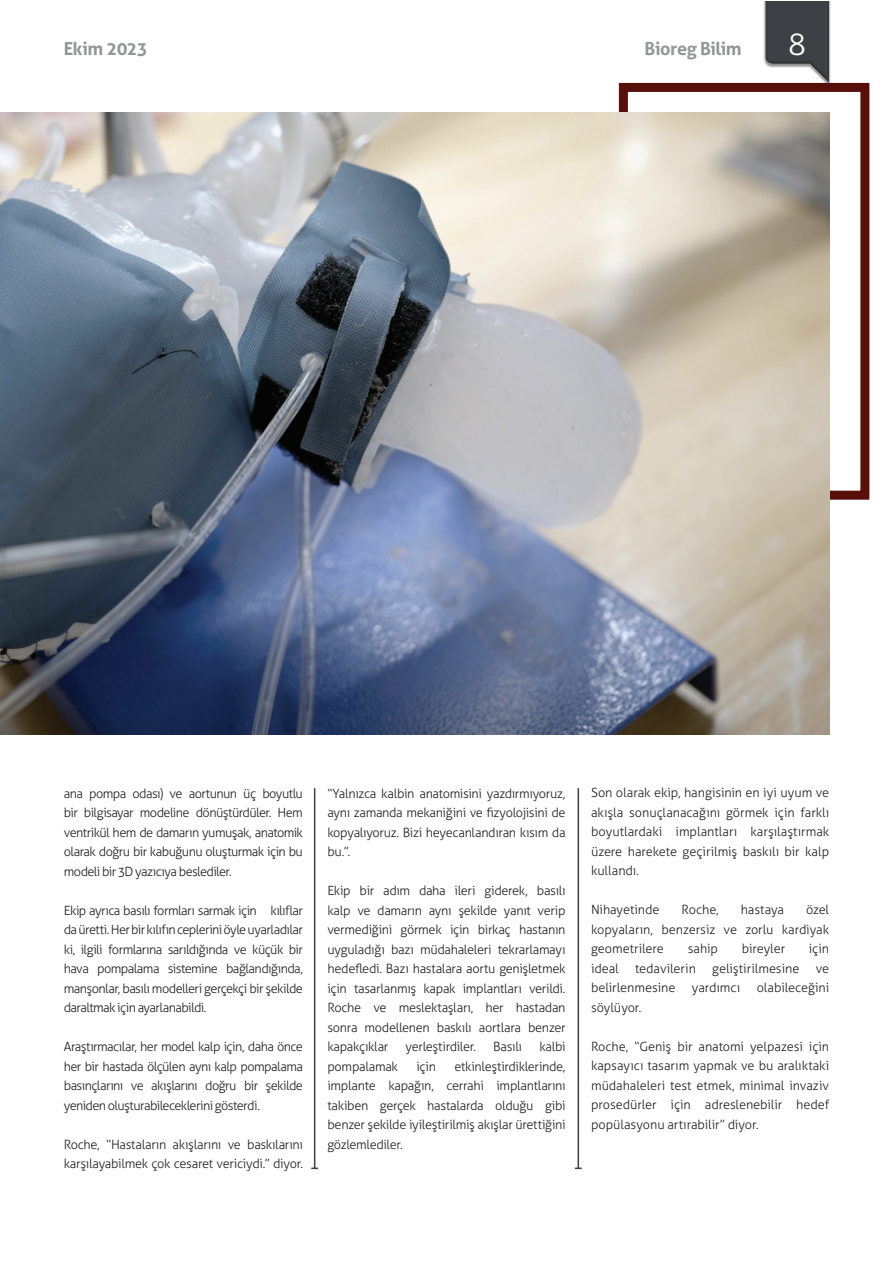
<style>
.page{position:relative;width:893px;height:1263px;background:#fff}
.page>*{position:absolute;margin:0;border:0;box-sizing:border-box;transform-origin:0 0}
.t1{font:300 30px "Aller";color:#fff}
.t2{font:700 18px "Aller";letter-spacing:-.025em;color:#939598}
.t3{font:300 12.75px/19.5px "Aller";letter-spacing:-.02em;color:#231f20;text-align:justify}
</style>
<div class="page">
<div style="left:619px;top:83px;width:250px;height:417px;border:9px solid #580f0a"></div>
<hr style="left:314px;top:788px;width:1px;height:380px;background:#3f4045">
<svg style="left:311px;top:1167px;width:7px;height:2px"></svg>
<hr style="left:578px;top:788px;width:1px;height:380px;background:#3f4045">
<svg style="left:575px;top:1167px;width:7px;height:2px"></svg>
<img style="left:0;top:113px;width:829px;height:622px">
<div style="left:763px;top:1px;width:68px;height:86px;background:#231f20;opacity:.5"></div>
<div style="left:765px;top:1px;width:66px;height:83px;background:#231f20;opacity:.75"></div>
<h2 class="t2" style="left:64px;top:38px;width:85px">Ekim 2023</h2>
<h2 class="t2" style="left:645px;top:38px;width:99px">Bioreg Bilim</h2>
<h1 class="t1" style="left:788px;top:27px;width:19px">8</h1>
<p class="t3" style="left:64px;top:783px;width:241px">ana pompa odası) ve aortunun üç boyutlu bir bilgisayar modeline dönüştürdüler. Hem ventrikül hem de damarın yumuşak, anatomik olarak doğru bir kabuğunu oluşturmak için bu modeli bir 3D yazıcıya beslediler.</p>
<p class="t3" style="left:64px;top:900px;width:241px">Ekip ayrıca basılı formları sarmak için kılıflar da üretti. Her bir kılıfın ceplerini öyle uyarladılar ki, ilgili formlarına sarıldığında ve küçük bir hava pompalama sistemine bağlandığında, manşonlar, basılı modelleri gerçekçi bir şekilde daraltmak için ayarlanabildi.</p>
<p class="t3" style="left:64px;top:1037px;width:241px">Araştırmacılar, her model kalp için, daha önce her bir hastada ölçülen aynı kalp pompalama basınçlarını ve akışlarını doğru bir şekilde yeniden oluşturabileceklerini gösterdi.</p>
<p class="t3" style="left:64px;top:1134px;width:241px">Roche, “Hastaların akışlarını ve baskılarını karşılayabilmek çok cesaret vericiydi.” diyor.</p>
<p class="t3" style="left:327px;top:783px;width:240px">“Yalnızca kalbin anatomisini yazdırmıyoruz, aynı zamanda mekaniğini ve fizyolojisini de kopyalıyoruz. Bizi heyecanlandıran kısım da bu.”.</p>
<p class="t3" style="left:327px;top:881px;width:240px">Ekip bir adım daha ileri giderek, basılı kalp ve damarın aynı şekilde yanıt verip vermediğini görmek için birkaç hastanın uyguladığı bazı müdahaleleri tekrarlamayı hedefledi. Bazı hastalara aortu genişletmek için tasarlanmış kapak implantları verildi.<br>Roche ve meslektaşları, her hastadan sonra modellenen baskılı aortlara benzer kapakçıklar</p>
<p class="t3" style="left:406px;top:1037px;width:72px">yerleştirdiler.</p>
<p class="t3" style="left:493px;top:1037px;width:30px">Basılı</p>
<p class="t3" style="left:539px;top:1037px;width:28px">kalbi</p>
<p class="t3" style="left:327px;top:1056px;width:240px;text-indent:127px">etkinleştirdiklerinde, implante kapağın, cerrahi implantlarını takiben gerçek hastalarda olduğu gibi benzer şekilde iyileştirilmiş akışlar ürettiğini gözlemlediler.</p>
<p class="t3" style="left:327px;top:1056px;width:72px">pompalamak</p>
<p class="t3" style="left:416px;top:1056px;width:21px">için</p>
<p class="t3" style="left:591px;top:783px;width:240px">Son olarak ekip, hangisinin en iyi uyum ve akışla sonuçlanacağını görmek için farklı boyutlardaki implantları karşılaştırmak üzere harekete geçirilmiş baskılı bir kalp kullandı.</p>
<p class="t3" style="left:591px;top:900px;width:70px">Nihayetinde</p>
<p class="t3" style="left:681px;top:900px;width:39px">Roche,</p>
<p class="t3" style="left:741px;top:900px;width:45px">hastaya</p>
<p class="t3" style="left:591px;top:900px;width:240px;text-indent:215px">özel kopyaların, benzersiz ve zorlu kardiyak geometrilere</p>
<p class="t3" style="left:688px;top:939px;width:32px">sahip</p>
<p class="t3" style="left:742px;top:939px;width:45px">bireyler</p>
<p class="t3" style="left:809px;top:939px;width:22px">için</p>
<p class="t3" style="left:591px;top:959px;width:29px">ideal</p>
<p class="t3" style="left:635px;top:959px;width:62px">tedavilerin</p>
<p class="t3" style="left:712px;top:959px;width:89px">geliştirilmesine</p>
<p class="t3" style="left:816px;top:959px;width:15px">ve</p>
<p class="t3" style="left:591px;top:978px;width:86px">belirlenmesine</p>
<p class="t3" style="left:692px;top:978px;width:50px">yardımcı</p>
<p class="t3" style="left:757px;top:978px;width:74px">olabileceğini</p>
<p class="t3" style="left:591px;top:998px;width:52px">söylüyor.</p>
<p class="t3" style="left:591px;top:1037px;width:240px">Roche, “Geniş bir anatomi yelpazesi için kapsayıcı tasarım yapmak ve bu aralıktaki müdahaleleri test etmek, minimal invaziv prosedürler için adreslenebilir hedef popülasyonu artırabilir” diyor.</p>
</div>
